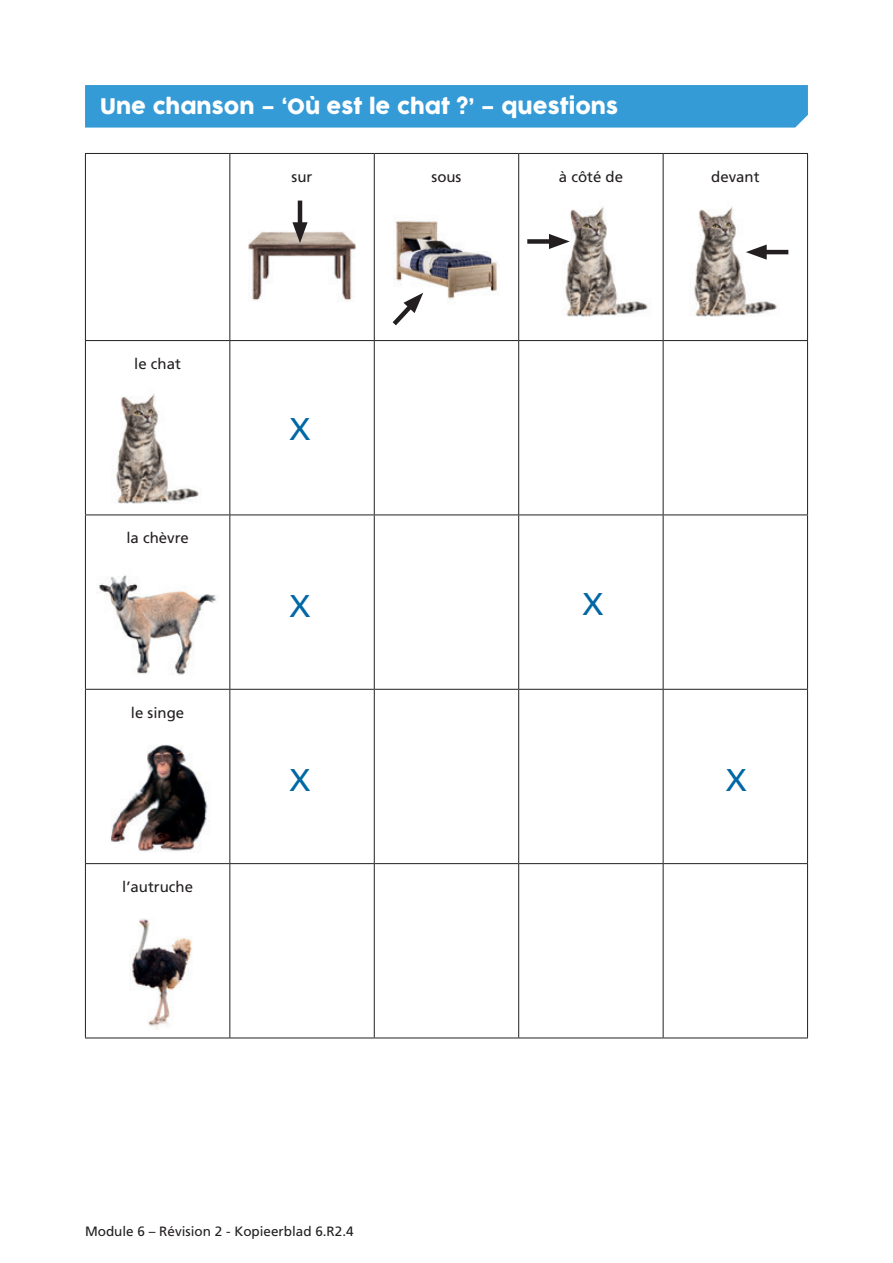
<style>
.page{position:relative;width:893px;height:1263px;background:#fff}
.page>*{position:absolute;margin:0;border:0;box-sizing:border-box;transform-origin:0 0}
.t1{font:31.5px "Frutiger LT Std";color:#0068a5}
.t2{font:21px "COCOGOOSE";color:#fff}
.t3{font:15px "Frutiger LT Std";color:#231f20}
.t4{font:13.5px "Frutiger LT Std";color:#231f20}
</style>
<div class="page">
<div style="left:85px;top:85px;width:723px;height:43px;background:#359bd6"></div>
<hr style="left:85px;top:153px;width:145px;height:1px;background:#231f20">
<hr style="left:85px;top:154px;width:1px;height:186px;background:#231f20">
<hr style="left:230px;top:153px;width:144px;height:1px;background:#231f20">
<hr style="left:229px;top:154px;width:1px;height:186px;background:#231f20">
<hr style="left:374px;top:153px;width:145px;height:1px;background:#231f20">
<hr style="left:374px;top:154px;width:1px;height:186px;background:#231f20">
<hr style="left:519px;top:153px;width:144px;height:1px;background:#231f20">
<hr style="left:518px;top:154px;width:1px;height:186px;background:#231f20">
<hr style="left:663px;top:153px;width:145px;height:1px;background:#231f20">
<hr style="left:663px;top:154px;width:1px;height:186px;background:#231f20">
<hr style="left:807px;top:154px;width:1px;height:186px;background:#231f20">
<hr style="left:85px;top:340px;width:145px;height:1px;background:#231f20">
<hr style="left:85px;top:341px;width:1px;height:173px;background:#231f20">
<hr style="left:230px;top:340px;width:144px;height:1px;background:#231f20">
<hr style="left:229px;top:341px;width:1px;height:173px;background:#231f20">
<hr style="left:374px;top:340px;width:145px;height:1px;background:#231f20">
<hr style="left:374px;top:341px;width:1px;height:173px;background:#231f20">
<hr style="left:519px;top:340px;width:144px;height:1px;background:#231f20">
<hr style="left:518px;top:341px;width:1px;height:173px;background:#231f20">
<hr style="left:663px;top:340px;width:145px;height:1px;background:#231f20">
<hr style="left:663px;top:341px;width:1px;height:173px;background:#231f20">
<hr style="left:807px;top:341px;width:1px;height:173px;background:#231f20">
<hr style="left:85px;top:514px;width:145px;height:1px;background:#231f20">
<hr style="left:85px;top:515px;width:1px;height:174px;background:#231f20">
<hr style="left:230px;top:514px;width:144px;height:1px;background:#231f20">
<hr style="left:229px;top:515px;width:1px;height:174px;background:#231f20">
<hr style="left:374px;top:514px;width:145px;height:1px;background:#231f20">
<hr style="left:374px;top:515px;width:1px;height:174px;background:#231f20">
<hr style="left:519px;top:514px;width:144px;height:1px;background:#231f20">
<hr style="left:518px;top:515px;width:1px;height:174px;background:#231f20">
<hr style="left:663px;top:514px;width:145px;height:1px;background:#231f20">
<hr style="left:663px;top:515px;width:1px;height:174px;background:#231f20">
<hr style="left:807px;top:515px;width:1px;height:174px;background:#231f20">
<hr style="left:85px;top:689px;width:145px;height:1px;background:#231f20">
<hr style="left:85px;top:690px;width:1px;height:173px;background:#231f20">
<hr style="left:230px;top:689px;width:144px;height:1px;background:#231f20">
<hr style="left:229px;top:690px;width:1px;height:173px;background:#231f20">
<hr style="left:374px;top:689px;width:145px;height:1px;background:#231f20">
<hr style="left:374px;top:690px;width:1px;height:173px;background:#231f20">
<hr style="left:519px;top:689px;width:144px;height:1px;background:#231f20">
<hr style="left:518px;top:690px;width:1px;height:173px;background:#231f20">
<hr style="left:663px;top:689px;width:145px;height:1px;background:#231f20">
<hr style="left:663px;top:690px;width:1px;height:173px;background:#231f20">
<hr style="left:807px;top:690px;width:1px;height:173px;background:#231f20">
<hr style="left:85px;top:863px;width:145px;height:1px;background:#231f20">
<hr style="left:85px;top:864px;width:1px;height:173px;background:#231f20">
<hr style="left:230px;top:863px;width:144px;height:1px;background:#231f20">
<hr style="left:229px;top:864px;width:1px;height:173px;background:#231f20">
<hr style="left:374px;top:863px;width:145px;height:1px;background:#231f20">
<hr style="left:374px;top:864px;width:1px;height:173px;background:#231f20">
<hr style="left:519px;top:863px;width:144px;height:1px;background:#231f20">
<hr style="left:518px;top:864px;width:1px;height:173px;background:#231f20">
<hr style="left:663px;top:863px;width:145px;height:1px;background:#231f20">
<hr style="left:663px;top:864px;width:1px;height:173px;background:#231f20">
<hr style="left:807px;top:864px;width:1px;height:173px;background:#231f20">
<hr style="left:85px;top:1037px;width:145px;height:1px;background:#231f20">
<hr style="left:230px;top:1037px;width:144px;height:1px;background:#231f20">
<hr style="left:374px;top:1037px;width:145px;height:1px;background:#231f20">
<hr style="left:519px;top:1037px;width:144px;height:1px;background:#231f20">
<hr style="left:663px;top:1037px;width:145px;height:1px;background:#231f20">
<img style="left:249px;top:212px;width:106px;height:89px">
<img style="left:394px;top:221px;width:104px;height:82px">
<img style="left:565px;top:207px;width:83px;height:110px">
<img style="left:694px;top:206px;width:94px;height:111px">
<img style="left:116px;top:393px;width:83px;height:111px">
<img style="left:99px;top:575px;width:118px;height:100px">
<img style="left:111px;top:745px;width:97px;height:106px">
<img style="left:132px;top:918px;width:60px;height:111px">
<hr style="left:298px;top:201px;width:4px;height:29px;background:#231f20">
<svg style="left:292px;top:222px;width:16px;height:21px"></svg>
<svg style="left:392px;top:293px;width:31px;height:33px"></svg>
<div style="left:527px;top:239px;width:30px;height:5px;background:#231f20"></div>
<svg style="left:549px;top:234px;width:21px;height:15px"></svg>
<hr style="left:758px;top:250px;width:30px;height:4px;background:#231f20">
<svg style="left:746px;top:244px;width:21px;height:16px"></svg>
<h2 class="t2" style="left:100px;top:91px;width:520px">Une chanson – ‘Où est le chat ?’ – questions</h2>
<p class="t3" style="left:134px;top:355px;width:48px">le chat</p>
<p class="t3" style="left:126px;top:529px;width:64px">la chèvre</p>
<p class="t3" style="left:131px;top:703px;width:55px">le singe</p>
<p class="t3" style="left:122px;top:878px;width:72px">l’autruche</p>
<p class="t3" style="left:292px;top:168px;width:22px">sur</p>
<p class="t3" style="left:431px;top:168px;width:31px">sous</p>
<p class="t3" style="left:559px;top:168px;width:66px">à côté de</p>
<p class="t3" style="left:711px;top:168px;width:50px">devant</p>
<h1 class="t1" style="left:289px;top:411px;width:23px">X</h1>
<h1 class="t1" style="left:289px;top:587px;width:23px">X</h1>
<h1 class="t1" style="left:289px;top:762px;width:23px">X</h1>
<h1 class="t1" style="left:582px;top:585px;width:23px">X</h1>
<h1 class="t1" style="left:726px;top:762px;width:23px">X</h1>
<p class="t4" style="left:85px;top:1223px;width:270px">Module 6 – Révision 2 - Kopieerblad 6.R2.4</p>
</div>
